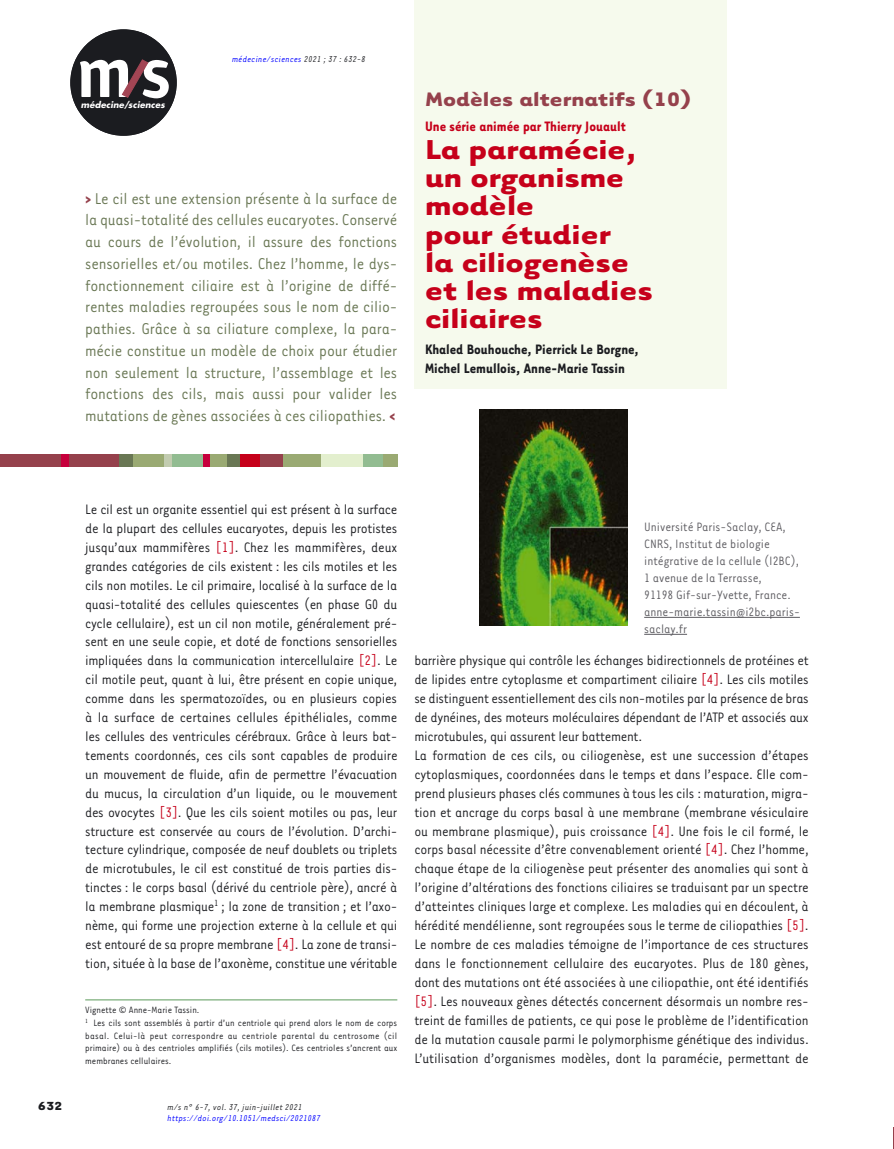
<style>
.page{position:relative;width:894px;height:1149px;background:#fff}
.page>*{position:absolute;margin:0;border:0;box-sizing:border-box;transform-origin:0 0}
.t1{font:700 31.5px/28.2px "Tarzana Wide";color:#c6001a}
.t2{font:700 22.5px "Tarzana Wide";color:#95414c}
.t3{font:18px/21.8px "Tarzana Narrow";letter-spacing:-.01em;color:#697754;text-align:justify}
.t4{font:15.75px/18.9px "Tarzana Narrow";letter-spacing:-.01em;color:#1b1c20}
.t5{font:700 15.75px/18.9px "Tarzana Narrow";color:#1b1c20}
.t6{font:700 15.75px "Tarzana Narrow";color:#c6001a}
.t7{font:13.95px/17px "Tarzana Narrow";color:#5c5b60}
.t8{font:700 13.5px "Tarzana Wide";color:#1b1c20}
.t9{font:10.5px/12.6px "Tarzana Narrow";color:#1b1c20}
.t10{font:italic 9.75px "Tarzana Narrow";letter-spacing:.025em;color:#00f}
.t11{font:italic 9.75px "Tarzana Narrow";letter-spacing:.025em;color:#1b1c20}
.t12{font:italic 700 8.55px "Futura";letter-spacing:.01em;color:#fff}
.s1{color:#1b1c20}
.s2{font-weight:700;color:#95414c}
.s3{color:#c6001a}
</style>
<div class="page">
<svg style="left:893px;top:1127px;width:1px;height:21px"></svg>
<div style="left:70px;top:29px;width:107px;height:107px;background:#1b1c20;border-radius:50%"></div>
<svg style="left:80px;top:60px;width:89px;height:38px"></svg>
<div style="left:414px;top:0;width:312px;height:388px;background:#f6faed"></div>
<div style="left:0;top:454px;width:120px;height:13px;background:#95414c"></div>
<div style="left:119px;top:454px;width:18px;height:13px;background:#697754"></div>
<div style="left:226px;top:454px;width:14px;height:13px;background:#697754"></div>
<div style="left:133px;top:454px;width:32px;height:13px;background:#9aaa73"></div>
<div style="left:169px;top:454px;width:34px;height:13px;background:#92bc91"></div>
<div style="left:362px;top:454px;width:21px;height:13px;background:#92bc91"></div>
<div style="left:207px;top:454px;width:20px;height:13px;background:#9aaa73"></div>
<div style="left:382px;top:454px;width:15px;height:13px;background:#9aaa73"></div>
<div style="left:281px;top:454px;width:40px;height:13px;background:#9aaa73"></div>
<div style="left:321px;top:454px;width:41px;height:13px;background:#e3efce"></div>
<div style="left:164px;top:454px;width:8px;height:13px;background:#c2ccb0"></div>
<div style="left:61px;top:454px;width:7px;height:13px;background:#c6003c"></div>
<div style="left:203px;top:454px;width:6px;height:13px;background:#c6003c"></div>
<div style="left:240px;top:454px;width:29px;height:13px;background:#c6001a"></div>
<div style="left:260px;top:454px;width:22px;height:13px;background:#95414c"></div>
<hr style="left:644px;top:617px;width:155px;height:1px;background:#5c5b60">
<hr style="left:644px;top:634px;width:42px;height:1px;background:#5c5b60">
<hr style="left:85px;top:998px;width:312px;height:2px;background:#92bc91">
<img style="left:479px;top:410px;width:148px;height:215px">
<p class="t12" style="left:81px;top:101px;width:85px">médecine/sciences</p>
<p class="t10" style="left:232px;top:55px;width:135px">médecine/sciences <span class="s1">2021 ; 37 : 632-8</span></p>
<p class="t3" style="left:85px;top:188px;width:313px"><span class="s2">&gt;</span> Le cil est une extension présente à la surface de la quasi-totalité des cellules eucaryotes. Conservé au cours de l’évolution, il assure des fonctions sensorielles et/ou motiles. Chez l’homme, le dys&shy;fonctionnement ciliaire est à l’origine de diffé&shy;rentes maladies regroupées sous le nom de cilio&shy;pathies. Grâce à sa ciliature complexe, la para&shy;mécie constitue un modèle de choix pour étudier non seulement la structure, l’assemblage et les fonctions des cils, mais aussi pour valider les mutations de gènes associées à ces ciliopathies. <span class="s2">&lt;</span></p>
<h2 class="t2" style="left:425px;top:89px;width:268px">Modèles alternatifs (10)</h2>
<p class="t6" style="left:425px;top:120px;width:202px">Une série animée par Thierry Jouault</p>
<h1 class="t1" style="left:425px;top:139px;width:229px">La paramécie, un organisme modèle<br>pour étudier<br>la ciliogenèse et les maladies ciliaires</h1>
<p class="t5" style="left:425px;top:340px;width:215px">Khaled Bouhouche, Pierrick Le Borgne,<br>Michel Lemullois, Anne-Marie Tassin</p>
<p class="t4" style="left:85px;top:500px;width:314px;text-align:justify">Le cil est un organite essentiel qui est présent à la surface de la plupart des cellules eucaryotes, depuis les protistes jusqu’aux mammifères <span class="s3">[1]</span>. Chez les mammifères, deux grandes catégories de cils existent : les cils motiles et les cils non motiles. Le cil primaire, localisé à la surface de la quasi-totalité des cellules quiescentes (en phase G0 du cycle cellulaire), est un cil non motile, généralement pré&shy;sent en une seule copie, et doté de fonctions sensorielles impliquées dans la communication intercellulaire <span class="s3">[2]</span>. Le cil motile peut, quant à lui, être présent en copie unique, comme dans les spermatozoïdes, ou en plusieurs copies à la surface de certaines cellules épithéliales, comme les cellules des ventricules cérébraux. Grâce à leurs bat&shy;tements coordonnés, ces cils sont capables de produire un mouvement de fluide, afin de permettre l’évacuation du mucus, la circulation d’un liquide, ou le mouvement des ovocytes <span class="s3">[3]</span>. Que les cils soient motiles ou pas, leur structure est conservée au cours de l’évolution. D’archi&shy;tecture cylindrique, composée de neuf doublets ou triplets de microtubules, le cil est constitué de trois parties dis&shy;tinctes : le corps basal (dérivé du centriole père), ancré à la membrane plasmique<sup>1</sup> ; la zone de transition ; et l’axo&shy;nème, qui forme une projection externe à la cellule et qui est entouré de sa propre membrane <span class="s3">[4]</span>. La zone de transi&shy;tion, située à la base de l’axonème, constitue une véritable</p>
<p class="t9" style="left:85px;top:1004px;width:313px">Vignette © Anne-Marie Tassin.<br><sup>1</sup> Les cils sont assemblés à partir d’un centriole qui prend alors le nom de corps basal. Celui-là peut correspondre au centriole parental du centrosome (cil primaire) ou à des centrioles amplifiés (cils motiles). Ces centrioles s’ancrent aux membranes cellulaires.</p>
<p class="t8" style="left:38px;top:1100px;width:26px">632</p>
<p class="t11" style="left:167px;top:1102px;width:136px">m/s n° 6-7, vol. 37, juin-juillet 2021</p>
<p class="t10" style="left:167px;top:1114px;width:155px">https://doi.org/10.1051/medsci/2021087</p>
<p class="t7" style="left:644px;top:519px;width:157px">Université Paris-Saclay, CEA,<br>CNRS, Institut de biologie intégrative de la cellule (I2BC),<br>1 avenue de la Terrasse,<br>91198 Gif-sur-Yvette, France. anne-marie.tassin@i2bc.paris&shy;saclay.fr</p>
<p class="t4" style="left:414px;top:652px;width:396px">barrière physique qui contrôle les échanges bidirectionnels de protéines et de lipides entre cytoplasme et compartiment ciliaire <span class="s3">[4]</span>. Les cils motiles se distinguent essentiellement des cils non-motiles par la présence de bras de dynéines, des moteurs moléculaires dépendant de l’ATP et associés aux microtubules, qui assurent leur battement.<br>La formation de ces cils, ou ciliogenèse, est une succession d’étapes cytoplasmiques, coordonnées dans le temps et dans l’espace. Elle com&shy;prend plusieurs phases clés communes à tous les cils : maturation, migra&shy;tion et ancrage du corps basal à une membrane (membrane vésiculaire ou membrane plasmique), puis croissance <span class="s3">[4]</span>. Une fois le cil formé, le corps basal nécessite d’être convenablement orienté <span class="s3">[4]</span>. Chez l’homme, chaque étape de la ciliogenèse peut présenter des anomalies qui sont à l’origine d’altérations des fonctions ciliaires se traduisant par un spectre d’atteintes cliniques large et complexe. Les maladies qui en découlent, à hérédité mendélienne, sont regroupées sous le terme de ciliopathies <span class="s3">[5]</span>.<br>Le nombre de ces maladies témoigne de l’importance de ces structures dans le fonctionnement cellulaire des eucaryotes. Plus de 180 gènes, dont des mutations ont été associées à une ciliopathie, ont été identifiés <span class="s3">[5]</span>. Les nouveaux gènes détectés concernent désormais un nombre res&shy;treint de familles de patients, ce qui pose le problème de l’identification de la mutation causale parmi le polymorphisme génétique des individus.<br>L’utilisation d’organismes modèles, dont la paramécie, permettant de</p>
</div>
